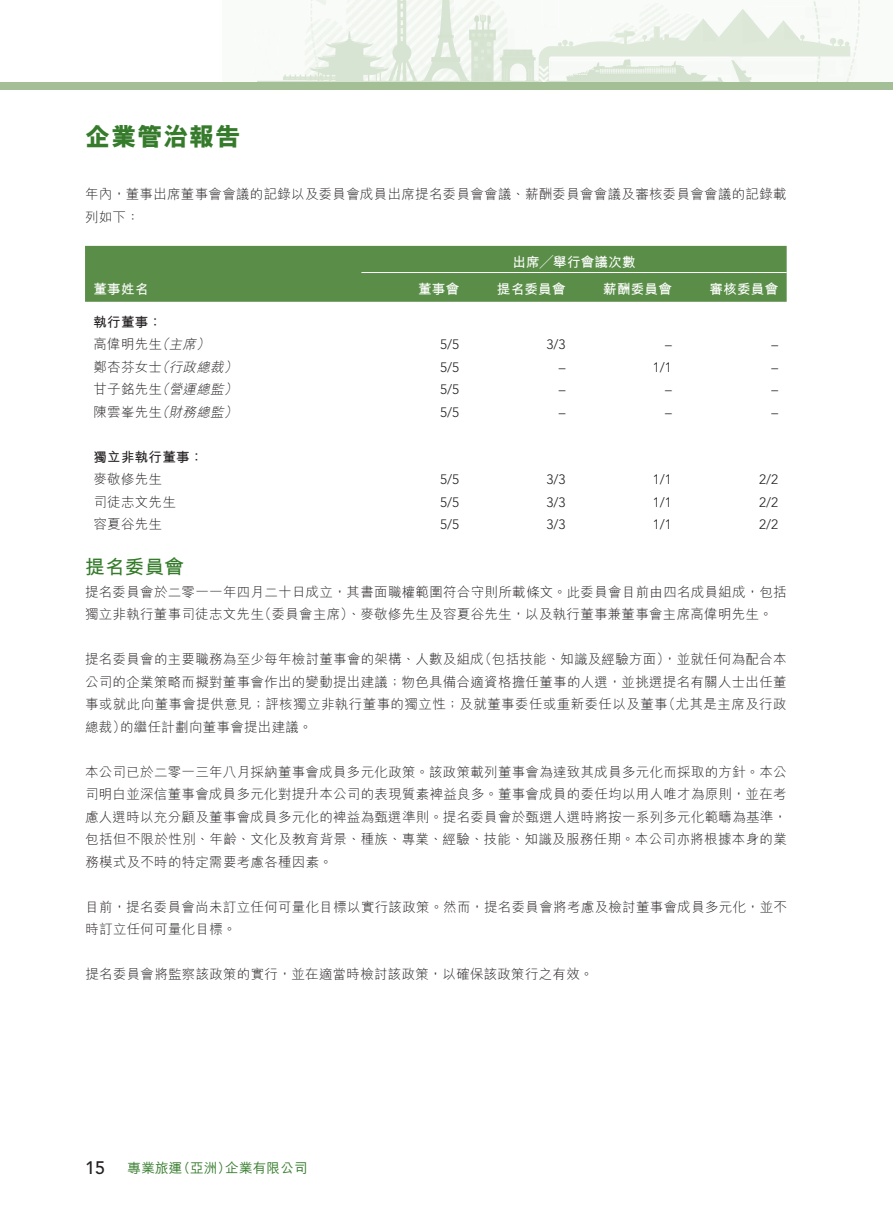
<style>
.page{position:relative;width:893px;height:1212px;background:#fff}
.page>*{position:absolute;margin:0;border:0;box-sizing:border-box;transform-origin:0 0}
.t1{font:800 25.5px "M Hei HK";letter-spacing:.02em;color:#357b2b}
.t2{font:700 19.5px "M Hei HK";letter-spacing:.02em;color:#357b2b}
.t3{font:500 18px "Avenir LT Std";color:#231f20}
.t4{font:300 13.5px/22.5px "M Hei HK";letter-spacing:.02em;color:#231f20}
.t5{font:300 13.5px "Avenir LT Std";color:#231f20}
.t6{font:700 13.5px "M Hei HK";letter-spacing:.02em;color:#fff}
.t7{font:italic 300 13.5px "M Hei HK";color:#231f20}
.t8{font:500 13.5px "M Hei HK";letter-spacing:.02em;color:#357b2b}
.t9{font:700 13.5px "M Hei HK";letter-spacing:.02em;color:#231f20}
</style>
<div class="page">
<img style="left:257px;top:0;width:603px;height:82px">
<div style="left:0;top:82px;width:893px;height:7px;background:#a4bf96"></div>
<div style="left:85px;top:246px;width:702px;height:56px;background:#5a8e48"></div>
<hr style="left:361px;top:272px;width:426px;height:1px;background:#fff">
<h1 class="t1" style="left:85px;top:124px;width:157px">企業管治報告</h1>
<p class="t4" style="left:85px;top:183px;width:703px">年內，董事出席董事會會議的記錄以及委員會成員出席提名委員會會議、薪酬委員會會議及審核委員會會議的記錄載列如下：</p>
<p class="t6" style="left:512px;top:252px;width:125px">出席╱舉行會議次數</p>
<p class="t6" style="left:710px;top:279px;width:70px">審核委員會</p>
<p class="t6" style="left:418px;top:279px;width:43px">董事會</p>
<p class="t6" style="left:497px;top:279px;width:70px">提名委員會</p>
<p class="t6" style="left:603px;top:279px;width:70px">薪酬委員會</p>
<p class="t6" style="left:94px;top:279px;width:56px">董事姓名</p>
<p class="t9" style="left:94px;top:312px;width:70px">執行董事：</p>
<p class="t4" style="left:94px;top:333px;width:70px">高偉明先生</p>
<p class="t7" style="left:155px;top:337px;width:18px">（</p>
<p class="t7" style="left:196px;top:337px;width:18px">(</p>
<p class="t7" style="left:169px;top:337px;width:32px">主席</p>
<p class="t5" style="left:440px;top:337px;width:21px">5/5</p>
<p class="t5" style="left:546px;top:337px;width:21px">3/3</p>
<p class="t5" style="left:665px;top:337px;width:8px">–</p>
<p class="t5" style="left:771px;top:337px;width:8px">–</p>
<p class="t7" style="left:155px;top:360px;width:18px">（</p>
<p class="t7" style="left:224px;top:360px;width:18px">(</p>
<p class="t4" style="left:94px;top:355px;width:70px">鄭杏芬女士</p>
<p class="t7" style="left:169px;top:360px;width:59px">行政總裁</p>
<p class="t5" style="left:440px;top:359px;width:21px">5/5</p>
<p class="t5" style="left:559px;top:359px;width:8px">–</p>
<p class="t5" style="left:653px;top:359px;width:21px">1/1</p>
<p class="t5" style="left:771px;top:359px;width:8px">–</p>
<p class="t7" style="left:155px;top:382px;width:18px">（</p>
<p class="t7" style="left:224px;top:382px;width:18px">(</p>
<p class="t4" style="left:94px;top:378px;width:70px">甘子銘先生</p>
<p class="t7" style="left:169px;top:382px;width:59px">營運總監</p>
<p class="t5" style="left:440px;top:382px;width:21px">5/5</p>
<p class="t5" style="left:559px;top:382px;width:8px">–</p>
<p class="t5" style="left:665px;top:382px;width:8px">–</p>
<p class="t5" style="left:771px;top:382px;width:8px">–</p>
<p class="t7" style="left:155px;top:405px;width:18px">（</p>
<p class="t7" style="left:224px;top:405px;width:18px">(</p>
<p class="t4" style="left:94px;top:400px;width:70px">陳雲峯先生</p>
<p class="t9" style="left:94px;top:447px;width:111px">獨立非執行董事：</p>
<p class="t7" style="left:169px;top:405px;width:59px">財務總監</p>
<p class="t5" style="left:440px;top:404px;width:21px">5/5</p>
<p class="t5" style="left:559px;top:404px;width:8px">–</p>
<p class="t5" style="left:665px;top:404px;width:8px">–</p>
<p class="t5" style="left:771px;top:404px;width:8px">–</p>
<p class="t4" style="left:94px;top:468px;width:70px">麥敬修先生</p>
<p class="t5" style="left:440px;top:472px;width:21px">5/5</p>
<p class="t5" style="left:546px;top:472px;width:21px">3/3</p>
<p class="t5" style="left:653px;top:472px;width:21px">1/1</p>
<p class="t5" style="left:759px;top:472px;width:21px">2/2</p>
<p class="t4" style="left:94px;top:490px;width:84px">司徒志文先生</p>
<p class="t5" style="left:440px;top:494px;width:21px">5/5</p>
<p class="t5" style="left:546px;top:494px;width:21px">3/3</p>
<p class="t5" style="left:653px;top:494px;width:21px">1/1</p>
<p class="t5" style="left:759px;top:494px;width:21px">2/2</p>
<p class="t4" style="left:94px;top:513px;width:70px">容夏谷先生</p>
<h2 class="t2" style="left:85px;top:553px;width:101px">提名委員會</h2>
<p class="t4" style="left:258px;top:580px;width:530px;text-indent:-173px">提名委員會於二零一一年四月二十日成立，其書面職權範圍符合守則所載條文。此委員會目前由四名成員組成，包括（委員會主席）、麥敬修先生及容夏谷先生，以及執行董事兼董事會主席高偉明先生。</p>
<p class="t5" style="left:440px;top:517px;width:21px">5/5</p>
<p class="t5" style="left:546px;top:517px;width:21px">3/3</p>
<p class="t5" style="left:653px;top:517px;width:21px">1/1</p>
<p class="t5" style="left:759px;top:517px;width:21px">2/2</p>
<p class="t4" style="left:85px;top:603px;width:180px">獨立非執行董事司徒志文先生</p>
<p class="t4" style="left:478px;top:648px;width:310px">（包括技能、知識及經驗方面，）並就任何為配合本</p>
<p class="t4" style="left:85px;top:648px;width:400px">提名委員會的主要職務為至少每年檢討董事會的架構、人數及組成</p>
<p class="t4" style="left:85px;top:670px;width:703px">公司的企業策略而擬對董事會作出的變動提出建議；物色具備合適資格擔任董事的人選，並挑選提名有關人士出任董</p>
<p class="t4" style="left:662px;top:693px;width:126px">（尤其是主席及行政</p>
<p class="t4" style="left:120px;top:693px;width:549px;text-indent:-35px">事或就此向董事會提供意見；評核獨立非執行董事的獨立性；及就董事委任或重新委任以及董事的繼任計劃向董事會提出建議。</p>
<p class="t4" style="left:85px;top:715px;width:42px">總裁）</p>
<p class="t4" style="left:85px;top:760px;width:703px;text-align:justify">本公司已於二零一三年八月採納董事會成員多元化政策。該政策載列董事會為達致其成員多元化而採取的方針。本公司明白並深信董事會成員多元化對提升本公司的表現質素裨益良多。董事會成員的委任均以用人唯才為原則，並在考慮人選時以充分顧及董事會成員多元化的裨益為甄選準則。提名委員會於甄選人選時將按一系列多元化範疇為基準，包括但不限於性別、年齡、文化及教育背景、種族、專業、經驗、技能、知識及服務任期。本公司亦將根據本身的業務模式及不時的特定需要考慮各種因素。</p>
<p class="t4" style="left:85px;top:895px;width:703px">目前，提名委員會尚未訂立任何可量化目標以實行該政策。然而，提名委員會將考慮及檢討董事會成員多元化，並不時訂立任何可量化目標。</p>
<p class="t4" style="left:85px;top:963px;width:509px">提名委員會將監察該政策的實行，並在適當時檢討該政策，以確保該政策行之有效。</p>
<h3 class="t3" style="left:85px;top:1157px;width:22px">15</h3>
<p class="t8" style="left:225px;top:1158px;width:84px">企業有限公司</p>
<p class="t8" style="left:128px;top:1158px;width:56px">專業旅運</p>
<p class="t8" style="left:177px;top:1158px;width:56px">（亞洲）</p>
</div>
